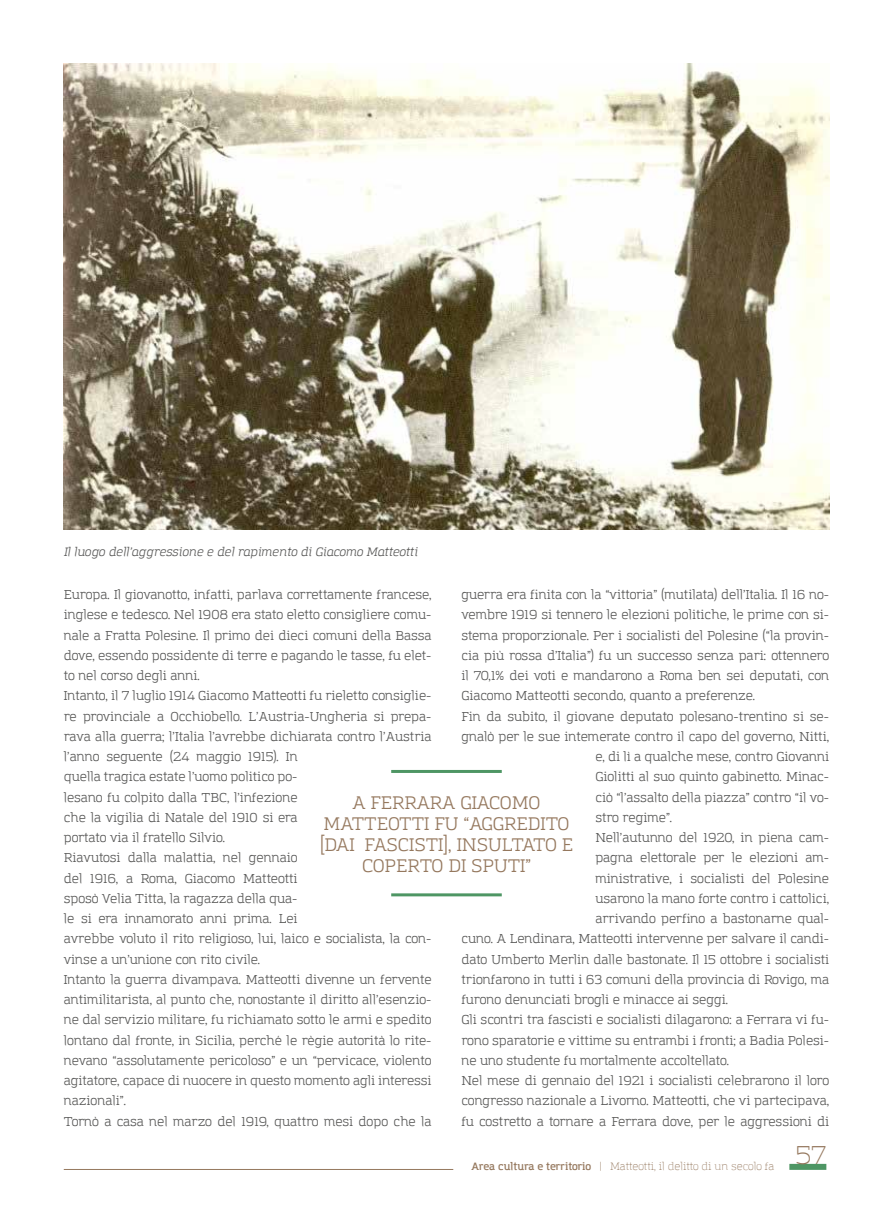
<style>
.page{position:relative;width:893px;height:1212px;background:#fff}
.page>*{position:absolute;margin:0;border:0;box-sizing:border-box;transform-origin:0 0}
.t1{font:300 25.5px "Amazing Grotesk";color:#95785e}
.t2{font:18px/21px "Amazing Grotesk";color:#95785e;text-align:center}
.t3{font:12.75px/20.2px "Amazing Grotesk";color:#575756}
.t4{font:italic 12px "Amazing Grotesk";color:#575756}
.t5{font:300 10.5px "Amazing Grotesk";color:#95785e}
.s1{font-weight:600}
</style>
<div class="page">
<div style="left:789px;top:1164px;width:37px;height:6px;background:#4e9664"></div>
<hr style="left:391px;top:770px;width:111px;height:3px;background:#4e9664">
<hr style="left:391px;top:893px;width:111px;height:3px;background:#4e9664">
<img style="left:64px;top:64px;width:765px;height:466px">
<hr style="left:64px;top:1169px;width:389px;height:1px;background:#95785e">
<p class="t4" style="left:64px;top:545px;width:355px">Il luogo dell’aggressione e del rapimento di Giacomo Matteotti</p>
<p class="t3" style="left:64px;top:585px;width:369px">Europa. Il giovanotto, infatti, parlava correttamente francese, inglese e tedesco. Nel 1908 era stato eletto consigliere comu&shy;nale a Fratta Polesine. Il primo dei dieci comuni della Bassa dove, essendo possidente di terre e pagando le tasse, fu elet&shy;to nel corso degli anni.<br>Intanto, il 7 luglio 1914 Giacomo Matteotti fu rieletto consiglie&shy;re provinciale a Occhiobello. L’Austria-Ungheria si prepa&shy;rava alla guerra; l’Italia l’avrebbe dichiarata contro l’Austria l’anno seguente (24 maggio 1915). In<br>quella tragica estate l’uomo politico po-<br>lesano fu colpito dalla TBC, l’infezione<br>che la vigilia di Natale del 1910 si era<br>portato via il fratello Silvio.<br>Riavutosi dalla malattia, nel gennaio<br>del 1916, a Roma, Giacomo Matteotti<br>sposò Velia Titta, la ragazza della qua-<br>le si era innamorato anni prima. Lei<br>avrebbe voluto il rito religioso, lui, laico e socialista, la con&shy;vinse a un’unione con rito civile.<br>Intanto la guerra divampava. Matteotti divenne un fervente antimilitarista, al punto che, nonostante il diritto all’esenzio&shy;ne dal servizio militare, fu richiamato sotto le armi e spedito lontano dal fronte, in Sicilia, perché le règie autorità lo rite&shy;nevano “assolutamente pericoloso” e un “pervicace, violento agitatore, capace di nuocere in questo momento agli interessi nazionali”.<br>Tornò a casa nel marzo del 1919, quattro mesi dopo che la</p>
<p class="t3" style="left:461px;top:585px;width:369px">guerra era finita con la “vittoria” (mutilata) dell’Italia. Il 16 no-</p>
<p class="t3" style="left:461px;top:605px;width:369px">vembre 1919 si tennero le elezioni politiche, le prime con si-</p>
<p class="t3" style="left:461px;top:625px;width:369px">stema proporzionale. Per i socialisti del Polesine (“la provin-</p>
<p class="t3" style="left:461px;top:645px;width:369px">cia più rossa d’Italia”) fu un successo senza pari: ottennero</p>
<p class="t3" style="left:461px;top:666px;width:369px">il 70,1% dei voti e mandarono a Roma ben sei deputati, con</p>
<p class="t3" style="left:461px;top:686px;width:295px">Giacomo Matteotti secondo, quanto a preferenze.</p>
<p class="t3" style="left:461px;top:706px;width:369px">Fin da subito, il giovane deputato polesano-trentino si se-</p>
<p class="t3" style="left:461px;top:726px;width:369px">gnalò per le sue intemerate contro il capo del governo, Nitti,</p>
<p class="t3" style="left:595px;top:747px;width:235px">e, di lì a qualche mese, contro Giovanni</p>
<p class="t3" style="left:595px;top:767px;width:235px">Giolitti al suo quinto gabinetto. Minac-</p>
<p class="t3" style="left:595px;top:787px;width:235px">ciò “l’assalto della piazza” contro “il vo-</p>
<p class="t3" style="left:595px;top:807px;width:79px">stro regime”.</p>
<p class="t3" style="left:595px;top:828px;width:235px">Nell’autunno del 1920, in piena cam-</p>
<p class="t3" style="left:595px;top:848px;width:235px">pagna elettorale per le elezioni am-</p>
<p class="t3" style="left:595px;top:868px;width:235px">ministrative, i socialisti del Polesine</p>
<p class="t3" style="left:595px;top:888px;width:235px">usarono la mano forte contro i cattolici,</p>
<p class="t3" style="left:595px;top:909px;width:235px">arrivando perfino a bastonarne qual-</p>
<p class="t3" style="left:461px;top:929px;width:369px">cuno. A Lendinara, Matteotti intervenne per salvare il candi-</p>
<p class="t3" style="left:461px;top:949px;width:369px">dato Umberto Merlin dalle bastonate. Il 15 ottobre i socialisti</p>
<p class="t3" style="left:461px;top:969px;width:369px">trionfarono in tutti i 63 comuni della provincia di Rovigo, ma</p>
<p class="t3" style="left:461px;top:990px;width:268px">furono denunciati brogli e minacce ai seggi.</p>
<p class="t3" style="left:461px;top:1010px;width:369px">Gli scontri tra fascisti e socialisti dilagarono: a Ferrara vi fu-</p>
<p class="t3" style="left:461px;top:1030px;width:369px">rono sparatorie e vittime su entrambi i fronti; a Badia Polesi-</p>
<p class="t3" style="left:461px;top:1050px;width:269px">ne uno studente fu mortalmente accoltellato.</p>
<p class="t3" style="left:461px;top:1071px;width:369px">Nel mese di gennaio del 1921 i socialisti celebrarono il loro</p>
<p class="t3" style="left:461px;top:1091px;width:369px">congresso nazionale a Livorno. Matteotti, che vi partecipava,</p>
<p class="t3" style="left:461px;top:1111px;width:369px">fu costretto a tornare a Ferrara dove, per le aggressioni di</p>
<h2 class="t2" style="left:320px;top:793px;width:255px">A FERRARA GIACOMO<br>MATTEOTTI FU “AGGREDITO [DAI FASCISTI], INSULTATO E<br>COPERTO DI SPUTI”</h2>
<p class="t5" style="left:471px;top:1160px;width:304px"><span class="s1">Area cultura e territorio</span> | Matteotti, il delitto di un secolo fa</p>
<h1 class="t1" style="left:796px;top:1140px;width:32px">57</h1>
</div>
